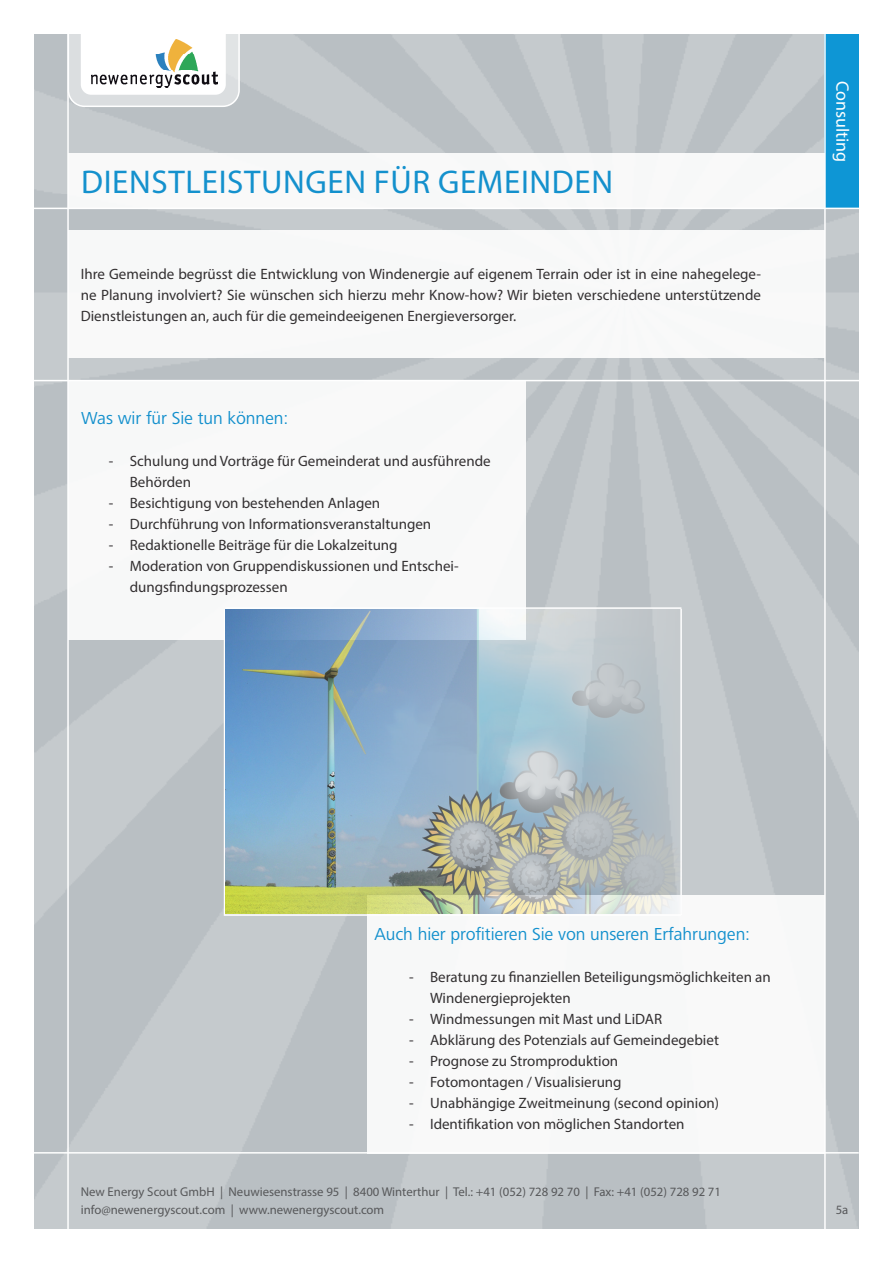
<style>
.page{position:relative;width:893px;height:1263px;background:#fff}
.page>*{position:absolute;margin:0;border:0;box-sizing:border-box;transform-origin:0 0}
.t1{font:33px "Myriad Pro";letter-spacing:.02em;color:#008bce}
.t2{font:18px "Frutiger Next LT";letter-spacing:-.005em;color:#008bce}
.t3{font:18px "Myriad Pro";color:#fff}
.t4{font:15px/21px "Myriad Pro";color:#231f20}
.t5{font:12.75px/18px "Myriad Pro";color:#57585a}
</style>
<div class="page">
<div style="left:34px;top:34px;width:825px;height:1195px;background:#bdc2c6"></div>
<div style="left:367px;top:895px;width:457px;height:258px;background:#fff"></div>
<hr style="left:225px;top:607px;width:456px;height:2px;background:#fff">
<hr style="left:225px;top:914px;width:456px;height:2px;background:#fff">
<hr style="left:224px;top:610px;width:1px;height:306px;background:#fff">
<div style="left:825px;top:34px;width:34px;height:175px;background:#0e96d5"></div>
<div style="left:68px;top:231px;width:757px;height:127px;background:#f8f9f9"></div>
<div style="left:68px;top:153px;width:757px;height:55px;background:#fff"></div>
<svg style="left:69px;top:34px;width:172px;height:74px"></svg>
<img style="left:91px;top:39px;width:126px;height:48px">
<div style="left:68px;top:381px;width:457px;height:259px;background:#f7f8f8"></div>
<hr style="left:824px;top:31px;width:2px;height:1202px;background:#fff">
<hr style="left:67px;top:30px;width:2px;height:1203px;background:#fff">
<hr style="left:32px;top:208px;width:829px;height:1px;background:#fff">
<hr style="left:32px;top:380px;width:829px;height:1px;background:#fff">
<hr style="left:30px;top:1152px;width:829px;height:1px;background:#fff">
<img style="left:226px;top:609px;width:456px;height:304px">
<h1 class="t1" style="left:81px;top:162px;width:534px">DIENSTLEISTUNGEN FÜR GEMEINDEN</h1>
<p class="t4" style="left:81px;top:263px;width:682px;text-align:justify">Ihre Gemeinde begrüsst die Entwicklung von Windenergie auf eigenem Terrain oder ist in eine nahegelege&shy;ne Planung involviert? Sie wünschen sich hierzu mehr Know-how? Wir bieten verschiedene unterstützende Dienstleistungen an, auch für die gemeindeeigenen Energieversorger.</p>
<p class="t2" style="left:81px;top:408px;width:209px">Was wir für Sie tun können:</p>
<p class="t4" style="left:130px;top:450px;width:362px;text-indent:-21px">- Schulung und Vorträge für Gemeinderat und ausführende<br>Behörden</p>
<p class="t4" style="left:109px;top:492px;width:273px">- Besichtigung von bestehenden Anlagen</p>
<p class="t4" style="left:109px;top:513px;width:324px">- Durchführung von Informationsveranstaltungen</p>
<p class="t4" style="left:109px;top:534px;width:290px">- Redaktionelle Beiträge für die Lokalzeitung</p>
<p class="t4" style="left:130px;top:555px;width:330px;text-indent:-21px">- Moderation von Gruppendiskussionen und Entschei&shy;dungsfindungsprozessen</p>
<p class="t3" style="left:854px;top:81px;width:83px;rotate:90deg">Consulting</p>
<p class="t2" style="left:375px;top:924px;width:377px">Auch hier profitieren Sie von unseren Erfahrungen:</p>
<p class="t4" style="left:430px;top:966px;width:342px;text-indent:-21px">- Beratung zu finanziellen Beteiligungsmöglichkeiten an<br>Windenergieprojekten</p>
<p class="t4" style="left:409px;top:1008px;width:255px">- Windmessungen mit Mast und LiDAR</p>
<p class="t4" style="left:409px;top:1029px;width:311px">- Abklärung des Potenzials auf Gemeindegebiet</p>
<p class="t4" style="left:409px;top:1050px;width:211px">- Prognose zu Stromproduktion</p>
<p class="t4" style="left:409px;top:1071px;width:214px">- Fotomontagen / Visualisierung</p>
<p class="t4" style="left:409px;top:1092px;width:312px">- Unabhängige Zweitmeinung (second opinion)</p>
<p class="t4" style="left:409px;top:1113px;width:277px">- Identifikation von möglichen Standorten</p>
<p class="t5" style="left:81px;top:1182px;width:642px">New Energy Scout GmbH | Neuwiesenstrasse 95 | 8400 Winterthur | Tel.: +41 (052) 728 92 70 | Fax: +41 (052) 728 92 71 info@newenergyscout.com | www.newenergyscout.com</p>
<p class="t5" style="left:836px;top:1200px;width:14px">5a</p>
</div>
